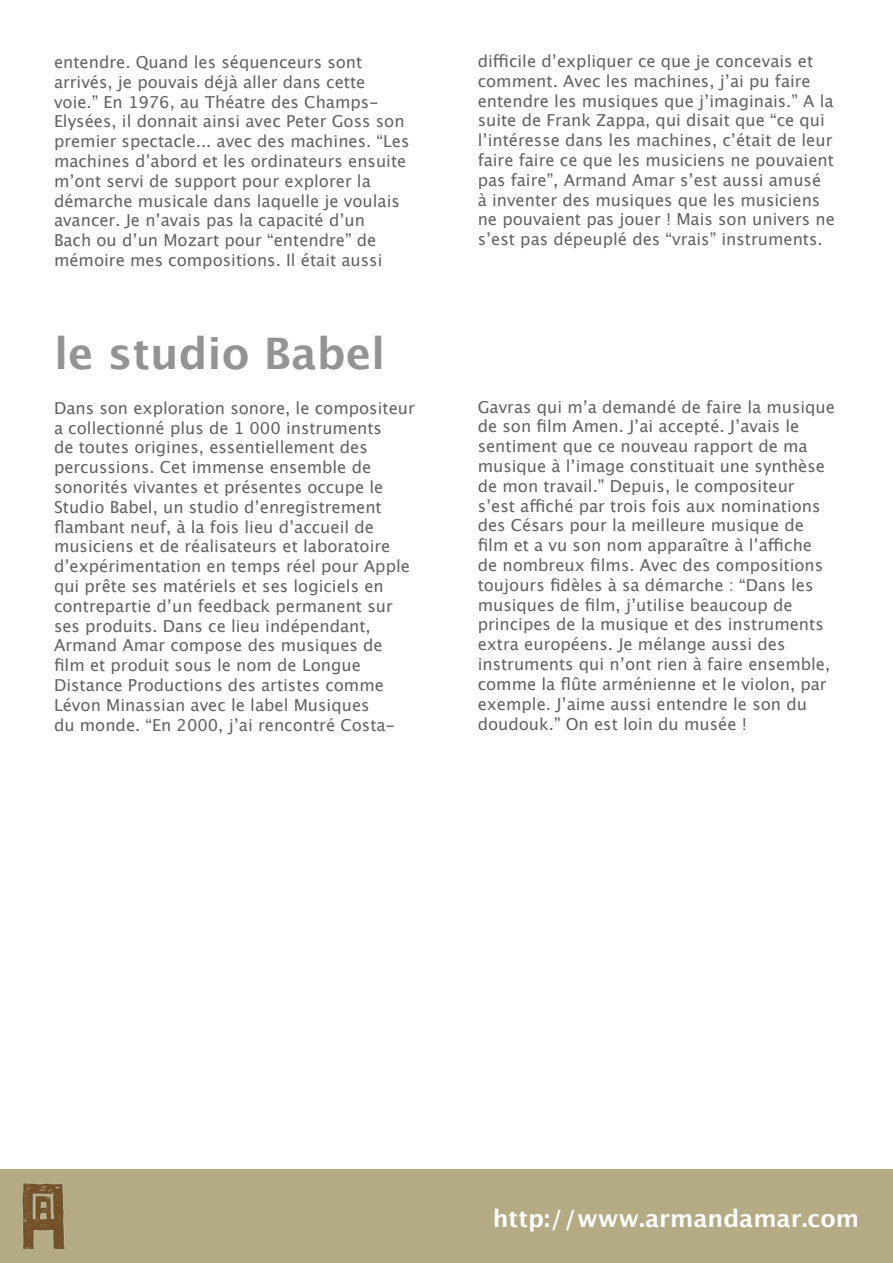
<style>
.page{position:relative;width:893px;height:1263px;background:#fff}
.page>*{position:absolute;margin:0;border:0;box-sizing:border-box;transform-origin:0 0}
.t1{font:700 43.5px "Lucida Grande";color:#939393}
.t2{font:700 24px "Lucida Grande";color:#fff}
.t3{font:16.5px/19.8px "Lucida Grande";color:#636363}
</style>
<div class="page">
<div style="left:0;top:1169px;width:893px;height:94px;background:#b4aa84"></div>
<img style="left:21px;top:1183px;width:44px;height:65px">
<p class="t3" style="left:54px;top:52px;width:357px">entendre. Quand les séquenceurs sont arrivés, je pouvais déjà aller dans cette voie.” En 1976, au Théatre des Champs-Elysées, il donnait ainsi avec Peter Goss son premier spectacle... avec des machines. “Les machines dʼabord et les ordinateurs ensuite mʼont servi de support pour explorer la démarche musicale dans laquelle je voulais avancer. Je nʼavais pas la capacité dʼun<br>Bach ou dʼun Mozart pour “entendre” de mémoire mes compositions. Il était aussi</p>
<p class="t3" style="left:478px;top:51px;width:359px">difficile dʼexpliquer ce que je concevais et comment. Avec les machines, jʼai pu faire entendre les musiques que jʼimaginais.” A la suite de Frank Zappa, qui disait que “ce qui lʼintéresse dans les machines, cʼétait de leur faire faire ce que les musiciens ne pouvaient pas faire”, Armand Amar sʼest aussi amusé<br>à inventer des musiques que les musiciens ne pouvaient pas jouer ! Mais son univers ne sʼest pas dépeuplé des “vrais” instruments.</p>
<p class="t1" style="left:54px;top:328px;width:333px">le studio Babel</p>
<p class="t3" style="left:54px;top:398px;width:362px">Dans son exploration sonore, le compositeur a collectionné plus de 1 000 instruments<br>de toutes origines, essentiellement des percussions. Cet immense ensemble de sonorités vivantes et présentes occupe le Studio Babel, un studio dʼenregistrement flambant neuf, à la fois lieu dʼaccueil de musiciens et de réalisateurs et laboratoire dʼexpérimentation en temps réel pour Apple qui prête ses matériels et ses logiciels en contrepartie dʼun feedback permanent sur ses produits. Dans ce lieu indépendant, Armand Amar compose des musiques de film et produit sous le nom de Longue Distance Productions des artistes comme Lévon Minassian avec le label Musiques<br>du monde. “En 2000, jʼai rencontré Costa-</p>
<p class="t3" style="left:478px;top:397px;width:359px">Gavras qui mʼa demandé de faire la musique de son film Amen. Jʼai accepté. Jʼavais le sentiment que ce nouveau rapport de ma musique à lʼimage constituait une synthèse de mon travail.” Depuis, le compositeur sʼest affiché par trois fois aux nominations des Césars pour la meilleure musique de film et a vu son nom apparaître à lʼaffiche de nombreux films. Avec des compositions toujours fidèles à sa démarche : “Dans les musiques de film, jʼutilise beaucoup de principes de la musique et des instruments extra européens. Je mélange aussi des instruments qui nʼont rien à faire ensemble, comme la flûte arménienne et le violon, par exemple. Jʼaime aussi entendre le son du doudouk.” On est loin du musée !</p>
<p class="t2" style="left:493px;top:1204px;width:368px">http://www.armandamar.com</p>
</div>
